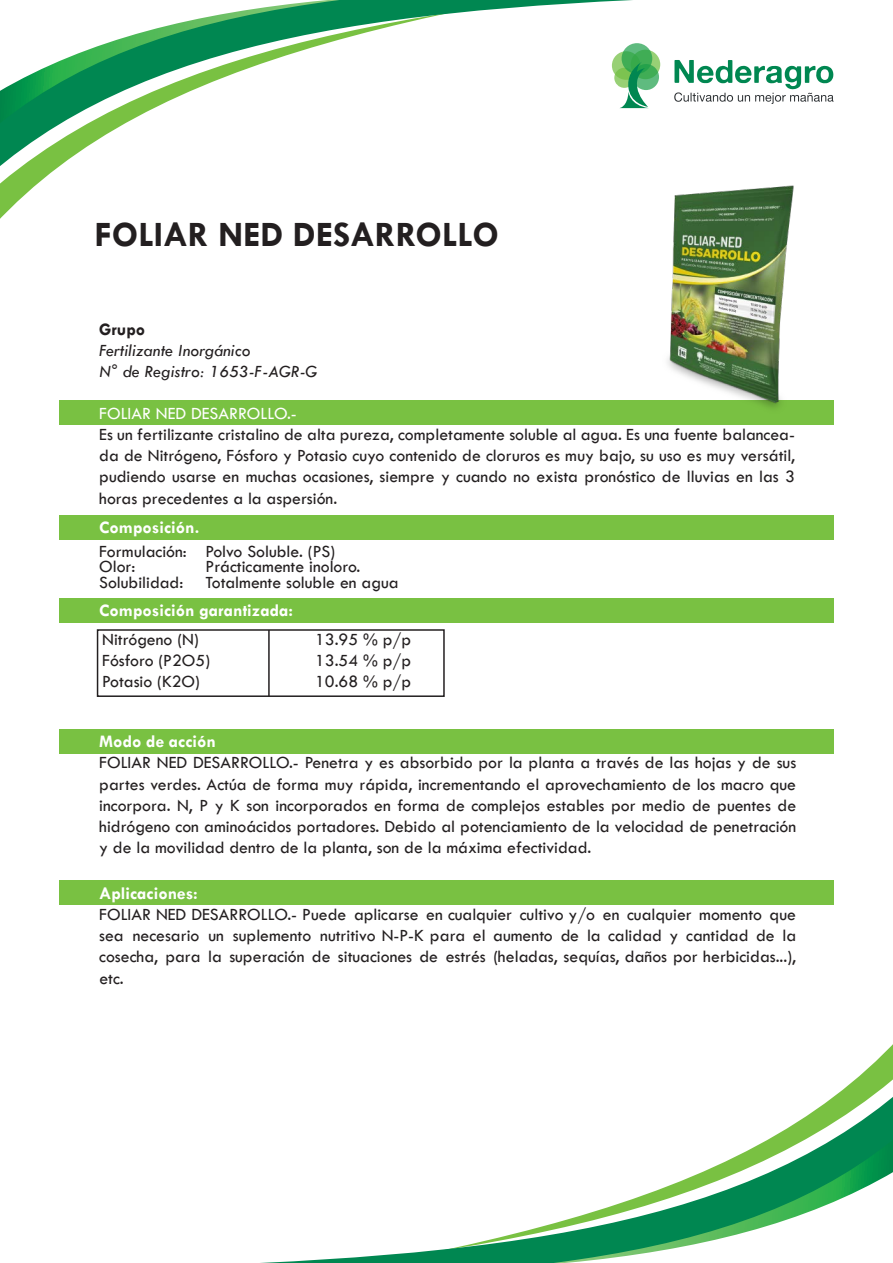
<style>
.page{position:relative;width:893px;height:1263px;background:#fff}
.page>*{position:absolute;margin:0;border:0;box-sizing:border-box;transform-origin:0 0}
.t1{font:700 36px "Tw Cen";color:#231f20}
.t2{font:17.7px/21.3px "Tw Cen";color:#231f20;text-align:justify}
.t3{font:700 17.7px "Tw Cen";color:#fff}
.t4{font:italic 17.7px/21.3px "Tw Cen";color:#231f20}
.t5{font:17.7px "Tw Cen";color:#fff}
.t6{font:700 17.7px "Tw Cen";color:#231f20}
</style>
<div class="page">
<svg style="left:791px;top:1074px;width:102px;height:52px"></svg>
<svg style="left:260px;top:1126px;width:633px;height:137px"></svg>
<svg style="left:0;top:54px;width:661px;height:135px"></svg>
<svg style="left:0;top:0;width:656px;height:137px"></svg>
<div style="left:59px;top:400px;width:775px;height:25px;background:#79c142"></div>
<div style="left:59px;top:515px;width:775px;height:25px;background:#79c142"></div>
<div style="left:59px;top:598px;width:775px;height:25px;background:#79c142"></div>
<div style="left:59px;top:729px;width:775px;height:24px;background:#79c142"></div>
<div style="left:59px;top:880px;width:775px;height:25px;background:#79c142"></div>
<div style="left:97px;top:629px;width:348px;height:68px;background:#fff;border:2px solid #231f20"></div>
<hr style="left:268px;top:630px;width:2px;height:66px;background:#231f20">
<img style="left:667px;top:185px;width:127px;height:223px">
<svg style="left:614px;top:68px;width:20px;height:20px"></svg>
<svg style="left:631px;top:50px;width:29px;height:29px"></svg>
<svg style="left:612px;top:51px;width:28px;height:29px"></svg>
<svg style="left:633px;top:64px;width:26px;height:26px"></svg>
<svg style="left:622px;top:43px;width:30px;height:31px"></svg>
<svg style="left:619px;top:62px;width:30px;height:46px"></svg>
<svg style="left:674px;top:60px;width:160px;height:44px"></svg>
<h1 class="t1" style="left:95px;top:213px;width:406px">FOLIAR NED DESARROLLO</h1>
<p class="t6" style="left:99px;top:319px;width:48px">Grupo</p>
<p class="t4" style="left:99px;top:340px;width:220px">Fertilizante Inorgánico<br>N° de Registro: 1653-F-AGR-G</p>
<p class="t5" style="left:99px;top:402px;width:199px">FOLIAR NED DESARROLLO.-</p>
<p class="t2" style="left:99px;top:423px;width:697px">Es un fertilizante cristalino de alta pureza, completamente soluble al agua. Es una fuente balancea&shy;da de Nitrógeno, Fósforo y Potasio cuyo contenido de cloruros es muy bajo, su uso es muy versátil, pudiendo usarse en muchas ocasiones, siempre y cuando no exista pronóstico de lluvias en las 3 horas precedentes a la aspersión.</p>
<p class="t3" style="left:99px;top:516px;width:102px">Composición.</p>
<p class="t2" style="left:99px;top:543px;width:238px;line-height:15.5px">Formulación: Polvo Soluble. (PS)<br>Olor:</p>
<p class="t2" style="left:99px;top:559px;width:301px;line-height:15.5px;text-indent:106px">Prácticamente inoloro.<br>Solubilidad: Totalmente soluble en agua</p>
<p class="t3" style="left:99px;top:600px;width:195px">Composición garantizada:</p>
<p class="t2" style="left:102px;top:628px;width:98px">Nitrógeno (N)</p>
<p class="t2" style="left:315px;top:628px;width:98px">13.95 % p/p</p>
<p class="t2" style="left:102px;top:649px;width:110px">Fósforo (P2O5)</p>
<p class="t2" style="left:315px;top:649px;width:98px">13.54 % p/p</p>
<p class="t2" style="left:102px;top:670px;width:99px">Potasio (K2O)</p>
<p class="t2" style="left:315px;top:670px;width:98px">10.68 % p/p</p>
<p class="t3" style="left:99px;top:731px;width:118px">Modo de acción</p>
<p class="t2" style="left:99px;top:752px;width:698px">FOLIAR NED DESARROLLO.- Penetra y es absorbido por la planta a través de las hojas y de sus partes verdes. Actúa de forma muy rápida, incrementando el aprovechamiento de los macro que incorpora. N, P y K son incorporados en forma de complejos estables por medio de puentes de hidrógeno con aminoácidos portadores. Debido al potenciamiento de la velocidad de penetración y de la movilidad dentro de la planta, son de la máxima efectividad.</p>
<p class="t3" style="left:99px;top:882px;width:100px">Aplicaciones:</p>
<p class="t2" style="left:99px;top:903px;width:698px">FOLIAR NED DESARROLLO.- Puede aplicarse en cualquier cultivo y/o en cualquier momento que sea necesario un suplemento nutritivo N-P-K para el aumento de la calidad y cantidad de la cosecha, para la superación de situaciones de estrés (heladas, sequías, daños por herbicidas...), etc.</p>
</div>
